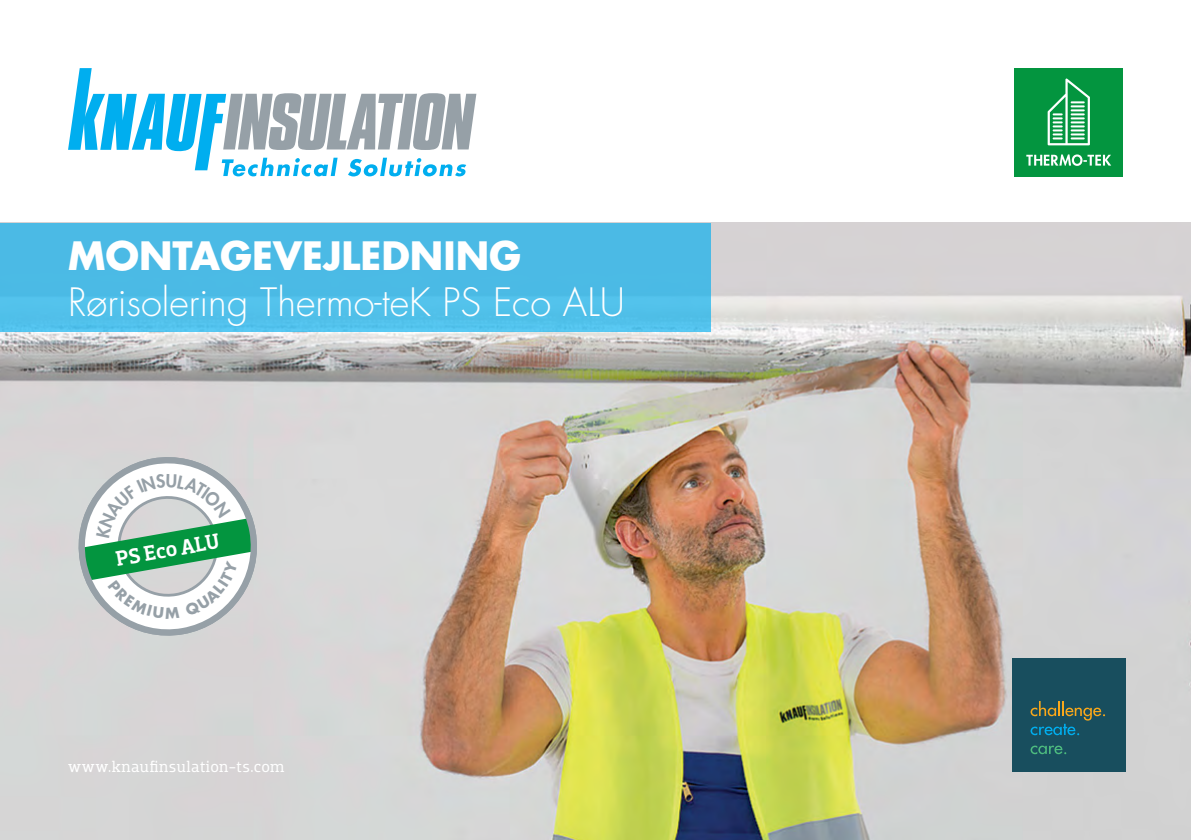
<style>
.page{position:relative;width:1191px;height:840px;background:#fff}
.page>*{position:absolute;margin:0;border:0;box-sizing:border-box;transform-origin:0 0}
.t1{font:300 38px "Futura KNAUF";color:#fff}
.t2{font:700 38px "Futura KNAUF";color:#fff}
.t3{font:500 21.6px "Dobra Slab";color:#fff}
.t4{font:16px "Dobra Slab";letter-spacing:.03em;color:#fff}
</style>
<div class="page">
<img style="left:0;top:223px;width:1191px;height:616px">
<div style="left:0;top:223px;width:710px;height:108px;background:#4bbae5"></div>
<svg style="left:68px;top:68px;width:408px;height:108px"></svg>
<div style="left:1014px;top:68px;width:109px;height:108px;background:#03953f"></div>
<svg style="left:1026px;top:154px;width:85px;height:12px"></svg>
<svg style="left:1047px;top:78px;width:43px;height:67px"></svg>
<div style="left:62px;top:440px;width:210px;height:210px;background:#d8d6d7"></div>
<div style="left:1012px;top:658px;width:113px;height:113px;background:#184e5e"></div>
<svg style="left:1030px;top:701px;width:75px;height:33px"></svg>
<svg style="left:1030px;top:745px;width:36px;height:8px"></svg>
<svg style="left:73px;top:451px;width:190px;height:190px"></svg>
<p class="t2" style="left:68px;top:230px;width:455px">MONTAGEVEJLEDNING</p>
<p class="t1" style="left:68px;top:278px;width:558px">Rørisolering Thermo-teK PS Eco ALU</p>
<p class="t3" style="left:114px;top:546px;width:106px;rotate:-10deg">PS Eco ALU</p>
<p class="t4" style="left:68px;top:756px;width:218px">www.knaufinsulation-ts.com</p>
</div>
